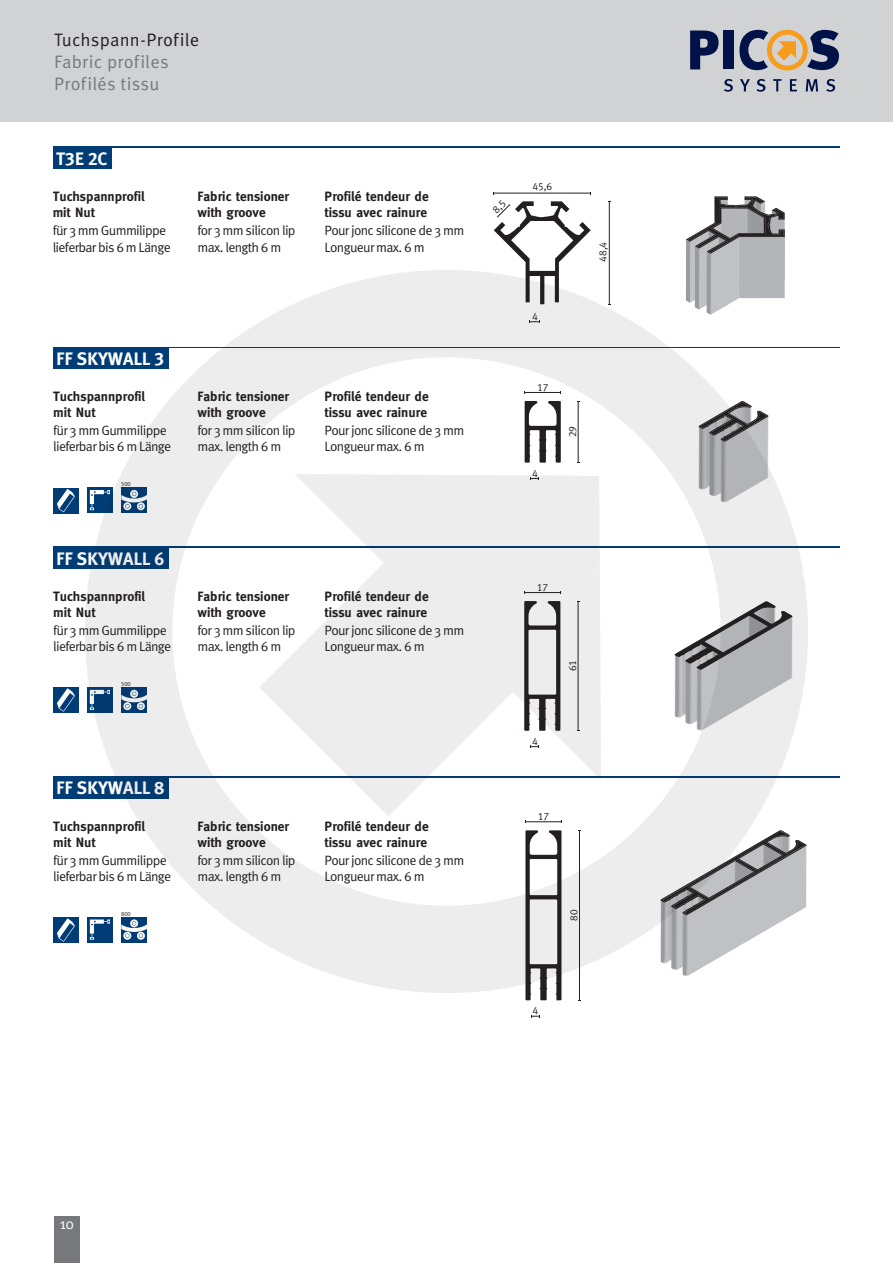
<style>
.page{position:relative;width:893px;height:1263px;background:#fff}
.page>*{position:absolute;margin:0;border:0;box-sizing:border-box;transform-origin:0 0}
.t1{font:18px "Meta Plus Bold Caps";letter-spacing:-.01em;color:#fff}
.t2{font:18px/21.6px "Meta Pro";letter-spacing:.01em;color:#76787b}
.t3{font:18px "Meta Pro";letter-spacing:.01em;color:#231f20}
.t4{font:15px "Meta";color:#fff}
.t5{font:13.5px/16.2px "Meta Pro";letter-spacing:-.05em;color:#231f20}
.t6{font:700 13.5px/16.2px "Meta";color:#231f20}
.t7{font:10.5px "Meta Caps";color:#231f20}
.t8{font:6px "Meta Caps";color:#231f20}
</style>
<div class="page">
<div style="left:54px;top:1216px;width:26px;height:47px;background:#76787b"></div>
<div style="left:0;top:0;width:893px;height:121px;background:#d1d2d4"></div>
<svg style="left:690px;top:31px;width:29px;height:38px"></svg>
<div style="left:723px;top:31px;width:10px;height:38px;background:#001247"></div>
<svg style="left:724px;top:79px;width:9px;height:13px"></svg>
<svg style="left:740px;top:79px;width:10px;height:12px"></svg>
<svg style="left:757px;top:79px;width:8px;height:13px"></svg>
<svg style="left:773px;top:79px;width:9px;height:12px"></svg>
<svg style="left:790px;top:79px;width:7px;height:12px"></svg>
<svg style="left:806px;top:79px;width:12px;height:12px"></svg>
<svg style="left:826px;top:79px;width:9px;height:13px"></svg>
<svg style="left:739px;top:30px;width:100px;height:41px"></svg>
<hr style="left:53px;top:776px;width:787px;height:1px;background:#003d76">
<div style="left:53px;top:777px;width:116px;height:21px;background:#003d76"></div>
<svg style="left:531px;top:1015px;width:9px;height:2px"></svg>
<hr style="left:579px;top:830px;width:1px;height:170px;background:#231f20">
<svg style="left:525px;top:993px;width:36px;height:7px"></svg>
<div style="left:53px;top:917px;width:26px;height:26px;background:#003d76"></div>
<svg style="left:57px;top:918px;width:18px;height:24px"></svg>
<hr style="left:53px;top:546px;width:787px;height:2px;background:#003d76">
<div style="left:53px;top:547px;width:116px;height:22px;background:#003d76"></div>
<div style="left:53px;top:687px;width:26px;height:26px;background:#003d76"></div>
<svg style="left:57px;top:688px;width:18px;height:24px"></svg>
<hr style="left:53px;top:347px;width:787px;height:1px;background:#003d76">
<div style="left:53px;top:347px;width:116px;height:22px;background:#003d76"></div>
<div style="left:53px;top:488px;width:26px;height:25px;background:#003d76"></div>
<svg style="left:57px;top:489px;width:18px;height:23px"></svg>
<hr style="left:53px;top:147px;width:787px;height:1px;background:#003d76">
<div style="left:53px;top:147px;width:59px;height:22px;background:#003d76"></div>
<svg style="left:686px;top:196px;width:99px;height:74px"></svg>
<hr style="left:609px;top:202px;width:1px;height:102px;background:#231f20">
<hr style="left:494px;top:193px;width:96px;height:1px;background:#231f20">
<svg style="left:85px;top:270px;width:723px;height:723px"></svg>
<svg style="left:259px;top:474px;width:342px;height:342px;fill:#ededed"></svg>
<svg style="left:492px;top:201px;width:99px;height:103px"></svg>
<h1 class="t3" style="left:54px;top:29px;width:147px">Tuchspann-Profile</h1>
<h1 class="t2" style="left:54px;top:51px;width:116px">Fabric profiles<br>Profilés tissu</h1>
<h1 class="t1" style="left:56px;top:148px;width:53px">T3E 2C</h1>
<p class="t6" style="left:53px;top:188px;width:94px">Tuchspannprofil mit Nut</p>
<p class="t5" style="left:53px;top:223px;width:120px">für 3 mm Gummilippe lieferbar bis 6 m Länge</p>
<p class="t6" style="left:197px;top:188px;width:93px">Fabric tensioner with groove</p>
<p class="t5" style="left:197px;top:223px;width:100px">for 3 mm silicon lip max. length 6 m</p>
<p class="t6" style="left:325px;top:188px;width:106px">Profilé tendeur de tissu avec rainure</p>
<p class="t5" style="left:325px;top:223px;width:141px">Pour jonc silicone de 3 mm<br>Longueur max. 6 m</p>
<h1 class="t1" style="left:56px;top:348px;width:109px">FF SKYWALL 3</h1>
<p class="t6" style="left:53px;top:388px;width:94px">Tuchspannprofil mit Nut</p>
<p class="t5" style="left:53px;top:423px;width:120px">für 3 mm Gummilippe lieferbar bis 6 m Länge</p>
<p class="t8" style="left:121px;top:480px;width:11px">500</p>
<h1 class="t1" style="left:56px;top:548px;width:109px">FF SKYWALL 6</h1>
<p class="t6" style="left:53px;top:588px;width:94px">Tuchspannprofil mit Nut</p>
<p class="t5" style="left:53px;top:623px;width:120px">für 3 mm Gummilippe lieferbar bis 6 m Länge</p>
<p class="t8" style="left:121px;top:680px;width:11px">500</p>
<p class="t6" style="left:197px;top:388px;width:93px">Fabric tensioner with groove</p>
<p class="t5" style="left:197px;top:423px;width:100px">for 3 mm silicon lip max. length 6 m</p>
<p class="t6" style="left:197px;top:588px;width:93px">Fabric tensioner with groove</p>
<p class="t5" style="left:197px;top:623px;width:100px">for 3 mm silicon lip max. length 6 m</p>
<p class="t6" style="left:325px;top:388px;width:106px">Profilé tendeur de tissu avec rainure</p>
<p class="t5" style="left:325px;top:423px;width:141px">Pour jonc silicone de 3 mm<br>Longueur max. 6 m</p>
<p class="t6" style="left:325px;top:588px;width:106px">Profilé tendeur de tissu avec rainure</p>
<p class="t5" style="left:325px;top:623px;width:141px">Pour jonc silicone de 3 mm<br>Longueur max. 6 m</p>
<h1 class="t1" style="left:56px;top:778px;width:109px">FF SKYWALL 8</h1>
<p class="t6" style="left:53px;top:818px;width:94px">Tuchspannprofil mit Nut</p>
<p class="t5" style="left:53px;top:852px;width:120px">für 3 mm Gummilippe lieferbar bis 6 m Länge</p>
<p class="t8" style="left:121px;top:910px;width:11px">800</p>
<p class="t6" style="left:197px;top:818px;width:93px">Fabric tensioner with groove</p>
<p class="t5" style="left:197px;top:852px;width:100px">for 3 mm silicon lip max. length 6 m</p>
<p class="t6" style="left:325px;top:818px;width:106px">Profilé tendeur de tissu avec rainure</p>
<p class="t5" style="left:325px;top:852px;width:141px">Pour jonc silicone de 3 mm<br>Longueur max. 6 m</p>
<p class="t7" style="left:532px;top:181px;width:21px">45,6</p>
<p class="t7" style="left:532px;top:310px;width:7px">4</p>
<p class="t7" style="left:597px;top:262px;width:21px;rotate:-90deg">48,4</p>
<p class="t7" style="left:537px;top:381px;width:13px">17</p>
<p class="t7" style="left:532px;top:467px;width:7px">4</p>
<p class="t7" style="left:567px;top:437px;width:13px;rotate:-90deg">29</p>
<p class="t7" style="left:537px;top:581px;width:13px">17</p>
<p class="t7" style="left:532px;top:735px;width:7px">4</p>
<p class="t7" style="left:566px;top:671px;width:13px;rotate:-90deg">61</p>
<p class="t7" style="left:538px;top:810px;width:13px">17</p>
<p class="t7" style="left:568px;top:921px;width:13px;rotate:-90deg">80</p>
<p class="t7" style="left:533px;top:1004px;width:7px">4</p>
<p class="t4" style="left:60px;top:1215px;width:16px">10</p>
</div>
